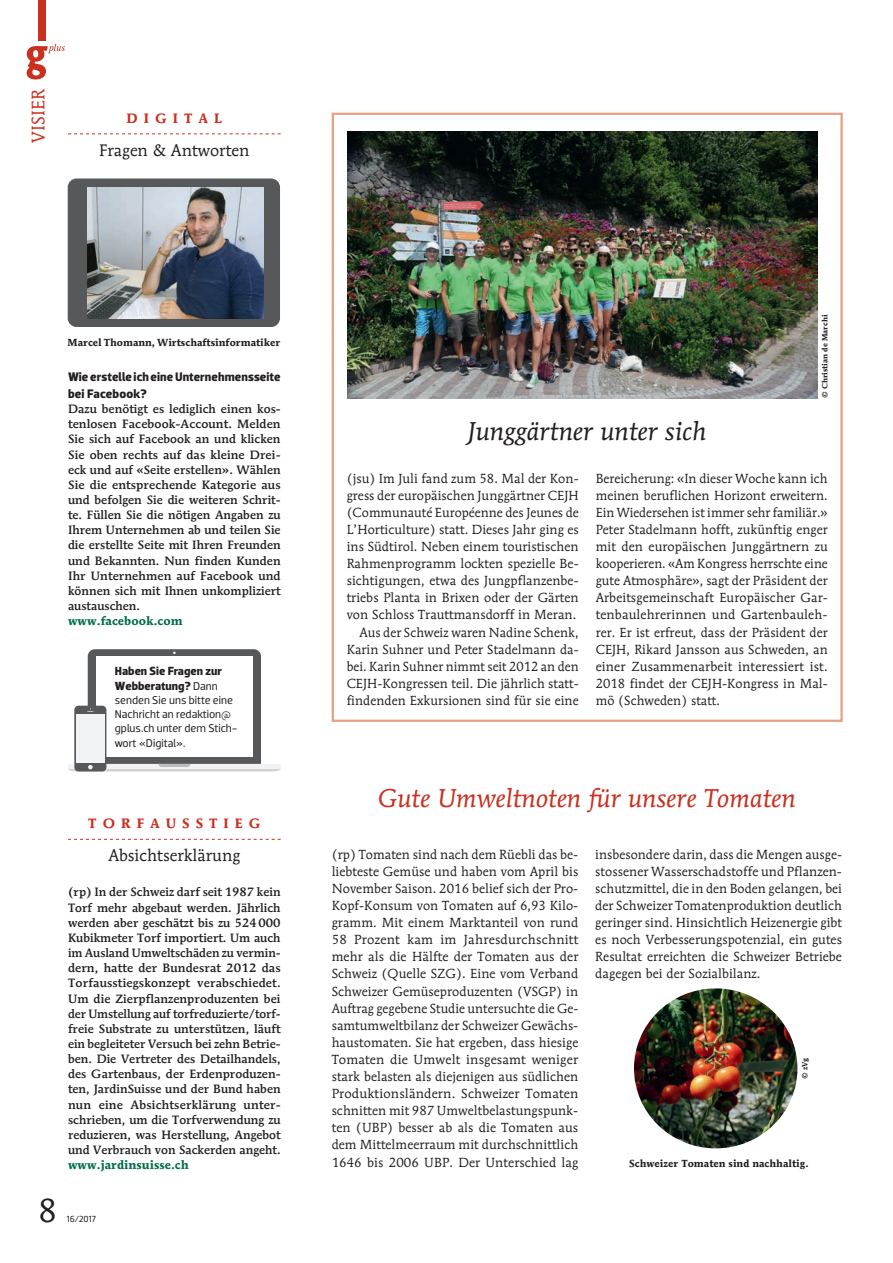
<style>
.page{position:relative;width:893px;height:1263px;background:#fff}
.page>*{position:absolute;margin:0;border:0;box-sizing:border-box;transform-origin:0 0}
.t1{font:33px "Mendoza Roman";color:#231f20}
.t2{font:italic 25.5px "Mendoza Roman";color:#ca3020}
.t3{font:italic 25.5px "Mendoza Roman";color:#231f20}
.t4{font:18px "Mendoza Roman";letter-spacing:.005em;color:#ca3020}
.t5{font:16.5px "Mendoza Roman";color:#231f20}
.t6{font:700 13.5px "Mendoza Roman";letter-spacing:.45em;color:#ca3020}
.t7{font:13.05px/17.1px "Mendoza Roman";letter-spacing:.005em;color:#231f20;text-align:justify}
.t8{font:700 12.6px/16.5px "Dobra";color:#231f20}
.t9{font:500 12px/15.1px "Mendoza Roman";letter-spacing:.005em;color:#231f20;text-align:justify}
.t10{font:700 12px "Mendoza Roman";letter-spacing:.005em;color:#006f47}
.t11{font:700 12px/14.2px "Dobra";letter-spacing:.005em;color:#231f20}
.t12{font:11.55px/14.2px "Dobra";letter-spacing:.005em;color:#231f20}
.t13{font:700 10.2px "Mendoza Roman";color:#231f20}
.t14{font:9px "Dobra";color:#231f20}
.t15{font:700 7.5px "Mendoza Roman";letter-spacing:.005em;color:#231f20}
.s1{font-weight:400;font-size:11.55px}
</style>
<div class="page">
<div style="left:38px;top:0;width:8px;height:40px;background:#ca3020"></div>
<svg style="left:27px;top:44px;width:38px;height:36px"></svg>
<svg style="left:68px;top:839px;width:213px;height:1px"></svg>
<img style="left:634px;top:988px;width:163px;height:160px">
<div style="left:332px;top:113px;width:511px;height:609px;border:2px solid #e6a083"></div>
<img style="left:347px;top:132px;width:471px;height:266px">
<svg style="left:68px;top:649px;width:213px;height:122px"></svg>
<svg style="left:68px;top:133px;width:213px;height:1px"></svg>
<div style="left:68px;top:178px;width:212px;height:149px;background:#57585a;border-radius:9px"></div>
<img style="left:88px;top:187px;width:175px;height:131px">
<h3 class="t4" style="left:27px;top:143px;width:55px;rotate:-90deg">VISIER</h3>
<p class="t6" style="left:127px;top:110px;width:97px">DIGITAL</p>
<p class="t5" style="left:99px;top:140px;width:152px">Fragen &amp; Antworten</p>
<p class="t13" style="left:68px;top:336px;width:214px">Marcel Thomann, Wirtschaftsinformatiker</p>
<p class="t8" style="left:68px;top:369px;width:214px">Wie erstelle ich eine Unternehmensseite bei Facebook?</p>
<p class="t9" style="left:68px;top:401px;width:214px">Dazu benötigt es lediglich einen kos&shy;tenlosen Facebook-Account. Melden Sie sich auf Facebook an und klicken Sie oben rechts auf das kleine Drei&shy;eck und auf «Seite erstellen». Wählen Sie die entsprechende Kategorie aus und befolgen Sie die weiteren Schrit&shy;te. Füllen Sie die nötigen Angaben zu Ihrem Unternehmen ab und teilen Sie die erstellte Seite mit Ihren Freunden und Bekannten. Nun finden Kunden Ihr Unternehmen auf Facebook und können sich mit Ihnen unkompliziert austauschen.</p>
<p class="t10" style="left:68px;top:613px;width:116px">www.facebook.com</p>
<p class="t11" style="left:115px;top:664px;width:109px">Haben Sie Fragen zur<br>Webberatung? <span class="s1">Dann</span></p>
<p class="t12" style="left:115px;top:693px;width:124px">senden Sie uns bitte eine<br>Nachricht an redaktion@ gplus.ch unter dem Stich&shy;wort «Digital».</p>
<h1 class="t1" style="left:38px;top:1190px;width:20px">8</h1>
<p class="t6" style="left:88px;top:815px;width:174px">TORFAUSSTIEG</p>
<p class="t5" style="left:108px;top:845px;width:133px">Absichtserklärung</p>
<p class="t9" style="left:68px;top:884px;width:214px">(rp) In der Schweiz darf seit 1987 kein Torf mehr abgebaut werden. Jährlich werden aber geschätzt bis zu 524000<br>Kubikmeter Torf importiert. Um auch im Ausland Umweltschäden zu vermin&shy;dern, hatte der Bundesrat 2012 das Torfausstiegskonzept verabschiedet.<br>Um die Zierpflanzenproduzenten bei der Umstellung auf torfreduzierte/torf&shy;freie Substrate zu unterstützen, läuft ein begleiteter Versuch bei zehn Betrie&shy;ben. Die Vertreter des Detailhandels, des Gartenbaus, der Erdenproduzen&shy;ten, JardinSuisse und der Bund haben nun eine Absichtserklärung unter&shy;schrieben, um die Torfverwendung zu reduzieren, was Herstellung, Angebot und Verbrauch von Sackerden angeht.</p>
<p class="t10" style="left:68px;top:1157px;width:122px">www.jardinsuisse.ch</p>
<p class="t14" style="left:67px;top:1213px;width:31px">16/2017</p>
<p class="t15" style="left:820px;top:398px;width:85px;rotate:-90deg">© Christian de Marchi</p>
<h2 class="t3" style="left:468px;top:415px;width:240px">Junggärtner unter sich</h2>
<p class="t7" style="left:347px;top:469px;width:234px;text-align:right">(jsu) Im Juli fand zum 58. Mal der Kon&shy;gress der europäischen Junggärtner CEJH (Communauté Européenne des Jeunes de L’Horticulture) statt. Dieses Jahr ging es ins Südtirol. Neben einem touristischen Rahmenprogramm lockten spezielle Be&shy;sichtigungen, etwa des Jungpflanzenbe&shy;triebs Planta in Brixen oder der Gärten von Schloss Trauttmansdorff in Meran.<br>Aus der Schweiz waren Nadine Schenk, Karin Suhner und Peter Stadelmann da&shy;bei. Karin Suhner nimmt seit 2012 an den CEJH-Kongressen teil. Die jährlich statt&shy;findenden Exkursionen sind für sie eine</p>
<p class="t7" style="left:596px;top:469px;width:234px">Bereicherung: «In dieser Woche kann ich meinen beruflichen Horizont erweitern.<br>Ein Wiedersehen ist immer sehr familiär.» Peter Stadelmann hofft, zukünftig enger mit den europäischen Junggärtnern zu kooperieren. «Am Kongress herrschte eine gute Atmosphäre», sagt der Präsident der Arbeitsgemeinschaft Europäischer Gar&shy;tenbaulehrerinnen und Gartenbauleh&shy;rer. Er ist erfreut, dass der Präsident der CEJH, Rikard Jansson aus Schweden, an einer Zusammenarbeit interessiert ist.<br>2018 findet der CEJH-Kongress in Mal&shy;mö (Schweden) statt.</p>
<h2 class="t2" style="left:378px;top:782px;width:420px">Gute Umweltnoten für unsere Tomaten</h2>
<p class="t7" style="left:332px;top:845px;width:248px">(rp) Tomaten sind nach dem Rüebli das be&shy;liebteste Gemüse und haben vom April bis November Saison. 2016 belief sich der Pro-Kopf-Konsum von Tomaten auf 6,93 Kilo&shy;gramm. Mit einem Marktanteil von rund 58 Prozent kam im Jahresdurchschnitt mehr als die Hälfte der Tomaten aus der Schweiz (Quelle SZG). Eine vom Verband Schweizer Gemüseproduzenten (VSGP) in Auftrag gegebene Studie untersuchte die Ge&shy;samtumweltbilanz der Schweizer Gewächs&shy;haustomaten. Sie hat ergeben, dass hiesige Tomaten die Umwelt insgesamt weniger stark belasten als diejenigen aus südlichen Produktionsländern. Schweizer Tomaten schnitten mit 987 Umweltbelastungspunk&shy;ten (UBP) besser ab als die Tomaten aus dem Mittelmeerraum mit durchschnittlich 1646 bis 2006 UBP. Der Unterschied lag</p>
<p class="t7" style="left:595px;top:845px;width:248px">insbesondere darin, dass die Mengen ausge&shy;stossener Wasserschadstoffe und Pflanzen&shy;schutzmittel, die in den Boden gelangen, bei der Schweizer Tomatenproduktion deutlich geringer sind. Hinsichtlich Heizenergie gibt es noch Verbesserungspotenzial, ein gutes Resultat erreichten die Schweizer Betriebe dagegen bei der Sozialbilanz.</p>
<p class="t15" style="left:800px;top:1079px;width:23px;rotate:-90deg">© zVg</p>
<p class="t13" style="left:629px;top:1157px;width:181px">Schweizer Tomaten sind nachhaltig.</p>
</div>
